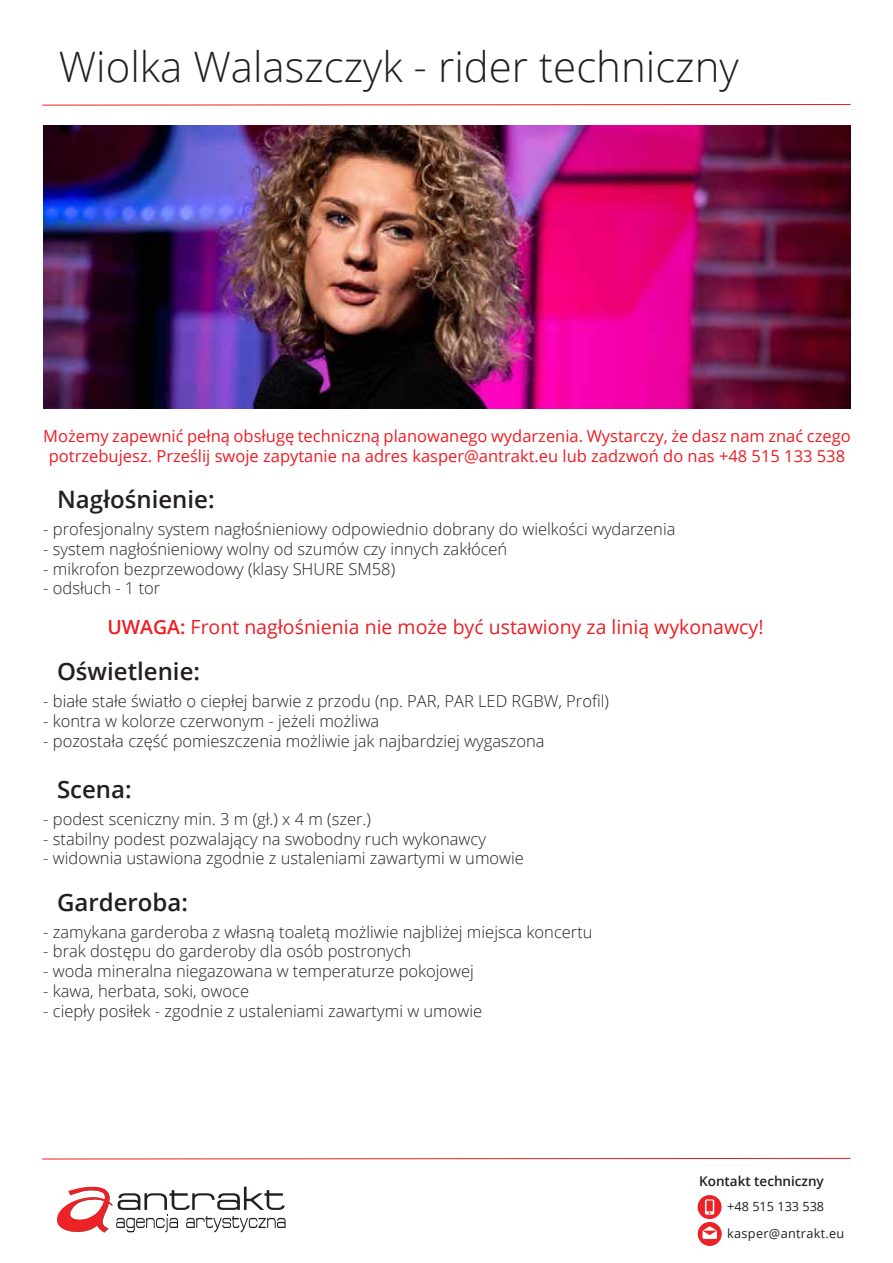
<style>
.page{position:relative;width:893px;height:1263px;background:#fff}
.page>*{position:absolute;margin:0;border:0;box-sizing:border-box;transform-origin:0 0}
.t1{font:300 42px "Open Sans";color:#231f20}
.t2{font:600 24px "Open Sans";color:#231f20}
.t3{font:19.5px "Open Sans";color:#ed1d24}
.t4{font:300 16.5px "Open Sans";color:#231f20}
.t5{font:16.5px/19.8px "Open Sans";color:#ed1d24;text-align:center}
.t6{font:600 13.5px "Open Sans";color:#231f20}
.t7{font:12.75px/27px "Open Sans";letter-spacing:.025em;color:#231f20}
.s1{font-weight:600}
</style>
<div class="page">
<svg style="left:57px;top:1186px;width:229px;height:47px"></svg>
<svg style="left:698px;top:1195px;width:24px;height:51px"></svg>
<img style="left:44px;top:125px;width:807px;height:283px">
<svg style="left:42px;top:104px;width:809px;height:2px;background:#f58d90"></svg>
<svg style="left:42px;top:1157px;width:809px;height:3px"></svg>
<h1 class="t1" style="left:59px;top:38px;width:681px">Wiolka Walaszczyk - rider techniczny</h1>
<p class="t5" style="left:43px;top:426px;width:809px">Możemy zapewnić pełną obsługę techniczną planowanego wydarzenia. Wystarczy, że dasz nam znać czego potrzebujesz. Prześlij swoje zapytanie na adres kasper@antrakt.eu lub zadzwoń do nas +48 515 133 538</p>
<h2 class="t2" style="left:57px;top:483px;width:159px">Nagłośnienie:</h2>
<p class="t4" style="left:43px;top:518px;width:634px">- profesjonalny system nagłośnieniowy odpowiednio dobrany do wielkości wydarzenia</p>
<p class="t4" style="left:43px;top:537px;width:466px">- system nagłośnieniowy wolny od szumów czy innych zakłóceń</p>
<p class="t4" style="left:43px;top:557px;width:353px">- mikrofon bezprzewodowy (klasy SHURE SM58)</p>
<p class="t4" style="left:43px;top:577px;width:119px">- odsłuch - 1 tor</p>
<p class="t3" style="left:107px;top:613px;width:658px"><span class="s1">UWAGA:</span> Front nagłośnienia nie może być ustawiony za linią wykonawcy!</p>
<h2 class="t2" style="left:57px;top:655px;width:145px">Oświetlenie:</h2>
<p class="t4" style="left:43px;top:690px;width:567px">- białe stałe światło o ciepłej barwie z przodu (np. PAR, PAR LED RGBW, Profil)</p>
<p class="t4" style="left:43px;top:709px;width:338px">- kontra w kolorze czerwonym - jeżeli możliwa</p>
<p class="t4" style="left:43px;top:729px;width:503px">- pozostała część pomieszczenia możliwie jak najbardziej wygaszona</p>
<h2 class="t2" style="left:57px;top:773px;width:76px">Scena:</h2>
<p class="t4" style="left:43px;top:807px;width:329px">- podest sceniczny min. 3 m (gł.) x 4 m (szer.)</p>
<p class="t4" style="left:43px;top:827px;width:444px">- stabilny podest pozwalający na swobodny ruch wykonawcy</p>
<p class="t4" style="left:43px;top:847px;width:482px">- widownia ustawiona zgodnie z ustaleniami zawartymi w umowie</p>
<h2 class="t2" style="left:57px;top:886px;width:132px">Garderoba:</h2>
<p class="t4" style="left:43px;top:920px;width:551px">- zamykana garderoba z własną toaletą możliwie najbliżej miejsca koncertu</p>
<p class="t4" style="left:43px;top:940px;width:370px">- brak dostępu do garderoby dla osób postronych</p>
<p class="t4" style="left:43px;top:960px;width:432px">- woda mineralna niegazowana w temperaturze pokojowej</p>
<p class="t4" style="left:43px;top:980px;width:207px">- kawa, herbata, soki, owoce</p>
<p class="t4" style="left:43px;top:999px;width:440px">- ciepły posiłek - zgodnie z ustaleniami zawartymi w umowie</p>
<p class="t6" style="left:699px;top:1171px;width:126px">Kontakt techniczny</p>
<p class="t7" style="left:727px;top:1192px;width:119px">+48 515 133 538 kasper@antrakt.eu</p>
</div>
